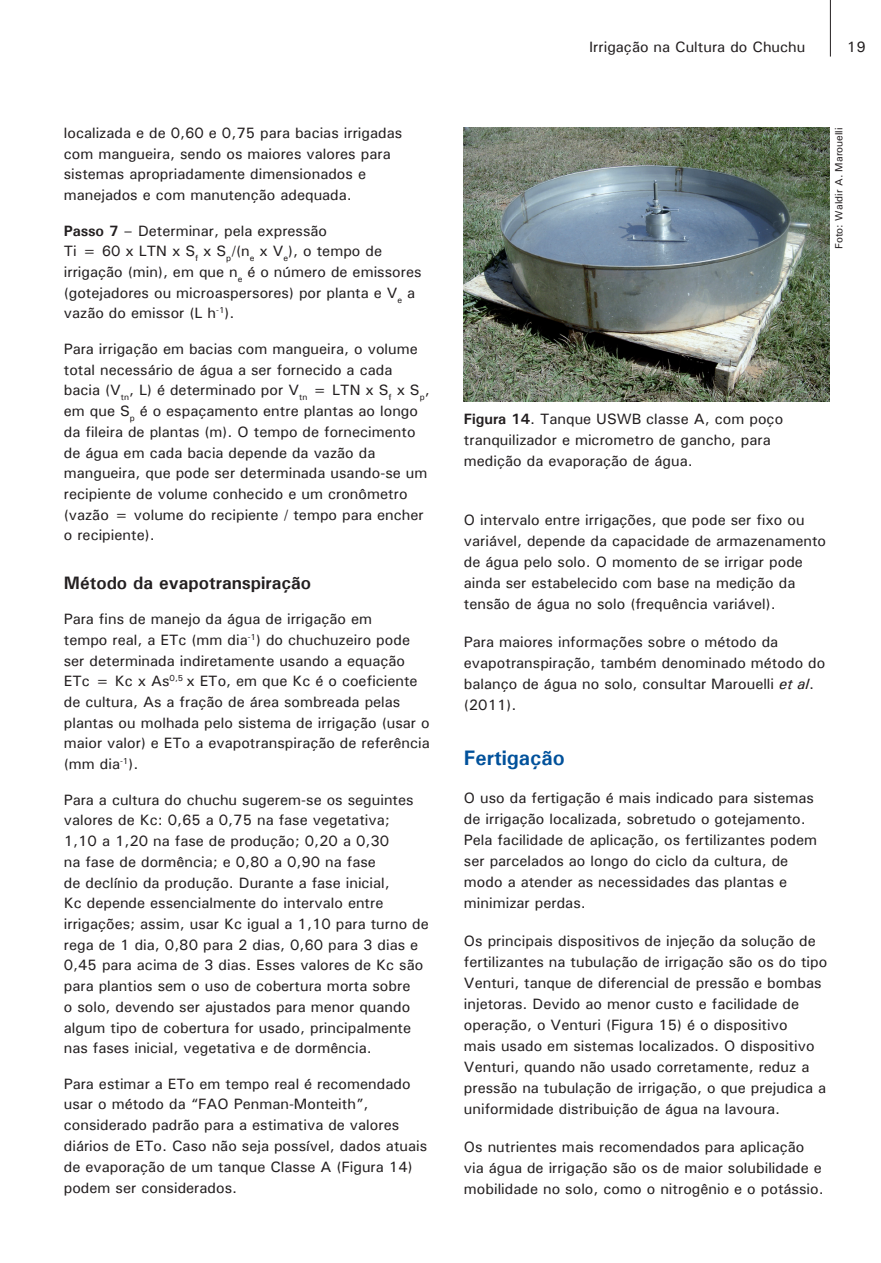
<style>
.page{position:relative;width:881px;height:1263px;background:#fff}
.page>*{position:absolute;margin:0;border:0;box-sizing:border-box;transform-origin:0 0}
.t1{font:700 21px "Univers";color:#01519b}
.t2{font:700 18px "Univers";color:#231f20}
.Body_Text{font:500 15px/20.7px "Univers";color:#231f20}
.Body_Text_Indent_3{font:500 15px/20.9px "Univers";color:#231f20}
.t3{font:500 10.5px "Univers";color:#231f20}
.s1{font-weight:700}
.s2{font-style:italic}
</style>
<div class="page">
<hr style="left:829px;top:0;width:1px;height:57px;background:#231f20">
<img style="left:463px;top:128px;width:366px;height:274px">
<p class="Body_Text" style="left:64px;top:122px;width:340px">localizada e de 0,60 e 0,75 para bacias irrigadas com mangueira, sendo os maiores valores para sistemas apropriadamente dimensionados e manejados e com manutenção adequada.</p>
<p class="Body_Text" style="left:64px;top:220px;width:265px"><span class="s1">Passo 7</span> – Determinar, pela expressão</p>
<p class="Body_Text" style="left:64px;top:240px;width:359px">Ti = 60 x LTN x S<sub>f</sub> x S<sub>p</sub>/(n<sub>e</sub> x V<sub>e</sub>), o tempo de irrigação (min), em que n<sub>e</sub> é o número de emissores (gotejadores ou microaspersores) por planta e V<sub>e</sub> a vazão do emissor (L h<sup>-1</sup>).</p>
<p class="Body_Text" style="left:64px;top:338px;width:367px">Para irrigação em bacias com mangueira, o volume total necessário de água a ser fornecido a cada bacia (V<sub>tn</sub>, L) é determinado por V<sub>tn</sub> = LTN x S<sub>f</sub> x S<sub>p</sub>, em que S<sub>p</sub> é o espaçamento entre plantas ao longo da fileira de plantas (m). O tempo de fornecimento de água em cada bacia depende da vazão da mangueira, que pode ser determinada usando-se um recipiente de volume conhecido e um cronômetro (vazão = volume do recipiente / tempo para encher o recipiente).</p>
<p class="t2" style="left:64px;top:571px;width:249px">Método da evapotranspiração</p>
<p class="Body_Text" style="left:64px;top:608px;width:367px">Para fins de manejo da água de irrigação em<br>tempo real, a ETc (mm dia<sup>-1</sup>) do chuchuzeiro pode ser determinada indiretamente usando a equação ETc = Kc x As<sup>0,5</sup> x ETo, em que Kc é o coeficiente de cultura, As a fração de área sombreada pelas plantas ou molhada pelo sistema de irrigação (usar o maior valor) e ETo a evapotranspiração de referência (mm dia<sup>-1</sup>).</p>
<p class="Body_Text" style="left:64px;top:789px;width:366px">Para a cultura do chuchu sugerem-se os seguintes valores de Kc: 0,65 a 0,75 na fase vegetativa;<br>1,10 a 1,20 na fase de produção; 0,20 a 0,30<br>na fase de dormência; e 0,80 a 0,90 na fase<br>de declínio da produção. Durante a fase inicial,<br>Kc depende essencialmente do intervalo entre irrigações; assim, usar Kc igual a 1,10 para turno de rega de 1 dia, 0,80 para 2 dias, 0,60 para 3 dias e 0,45 para acima de 3 dias. Esses valores de Kc são para plantios sem o uso de cobertura morta sobre<br>o solo, devendo ser ajustados para menor quando algum tipo de cobertura for usado, principalmente nas fases inicial, vegetativa e de dormência.</p>
<p class="Body_Text_Indent_3" style="left:64px;top:1073px;width:365px">Para estimar a ETo em tempo real é recomendado usar o método da “FAO Penman-Monteith”, considerado padrão para a estimativa de valores diários de ETo. Caso não seja possível, dados atuais de evaporação de um tanque Classe A (Figura 14) podem ser considerados.</p>
<p class="Body_Text" style="left:588px;top:37px;width:218px">Irrigação na Cultura do Chuchu</p>
<p class="Body_Text" style="left:846px;top:37px;width:20px">19</p>
<p class="t3" style="left:831px;top:249px;width:123px;rotate:-90deg">Foto: Waldir A. Marouelli</p>
<p class="Body_Text" style="left:463px;top:408px;width:321px"><span class="s1">Figura 14</span>. Tanque USWB classe A, com poço tranquilizador e micrometro de gancho, para medição da evaporação de água.</p>
<p class="Body_Text_Indent_3" style="left:463px;top:509px;width:363px">O intervalo entre irrigações, que pode ser fixo ou variável, depende da capacidade de armazenamento de água pelo solo. O momento de se irrigar pode ainda ser estabelecido com base na medição da tensão de água no solo (frequência variável).</p>
<p class="Body_Text" style="left:463px;top:631px;width:363px">Para maiores informações sobre o método da evapotranspiração, também denominado método do balanço de água no solo, consultar Marouelli <span class="s2">et al</span>. (2011).</p>
<p class="t1" style="left:463px;top:745px;width:102px">Fertigação</p>
<p class="Body_Text" style="left:463px;top:787px;width:354px">O uso da fertigação é mais indicado para sistemas de irrigação localizada, sobretudo o gotejamento.<br>Pela facilidade de aplicação, os fertilizantes podem ser parcelados ao longo do ciclo da cultura, de modo a atender as necessidades das plantas e minimizar perdas.</p>
<p class="Body_Text" style="left:463px;top:930px;width:365px">Os principais dispositivos de injeção da solução de fertilizantes na tubulação de irrigação são os do tipo Venturi, tanque de diferencial de pressão e bombas injetoras. Devido ao menor custo e facilidade de operação, o Venturi (Figura 15) é o dispositivo<br>mais usado em sistemas localizados. O dispositivo Venturi, quando não usado corretamente, reduz a pressão na tubulação de irrigação, o que prejudica a uniformidade distribuição de água na lavoura.</p>
<p class="Body_Text" style="left:463px;top:1136px;width:361px">Os nutrientes mais recomendados para aplicação via água de irrigação são os de maior solubilidade e mobilidade no solo, como o nitrogênio e o potássio.</p>
</div>
